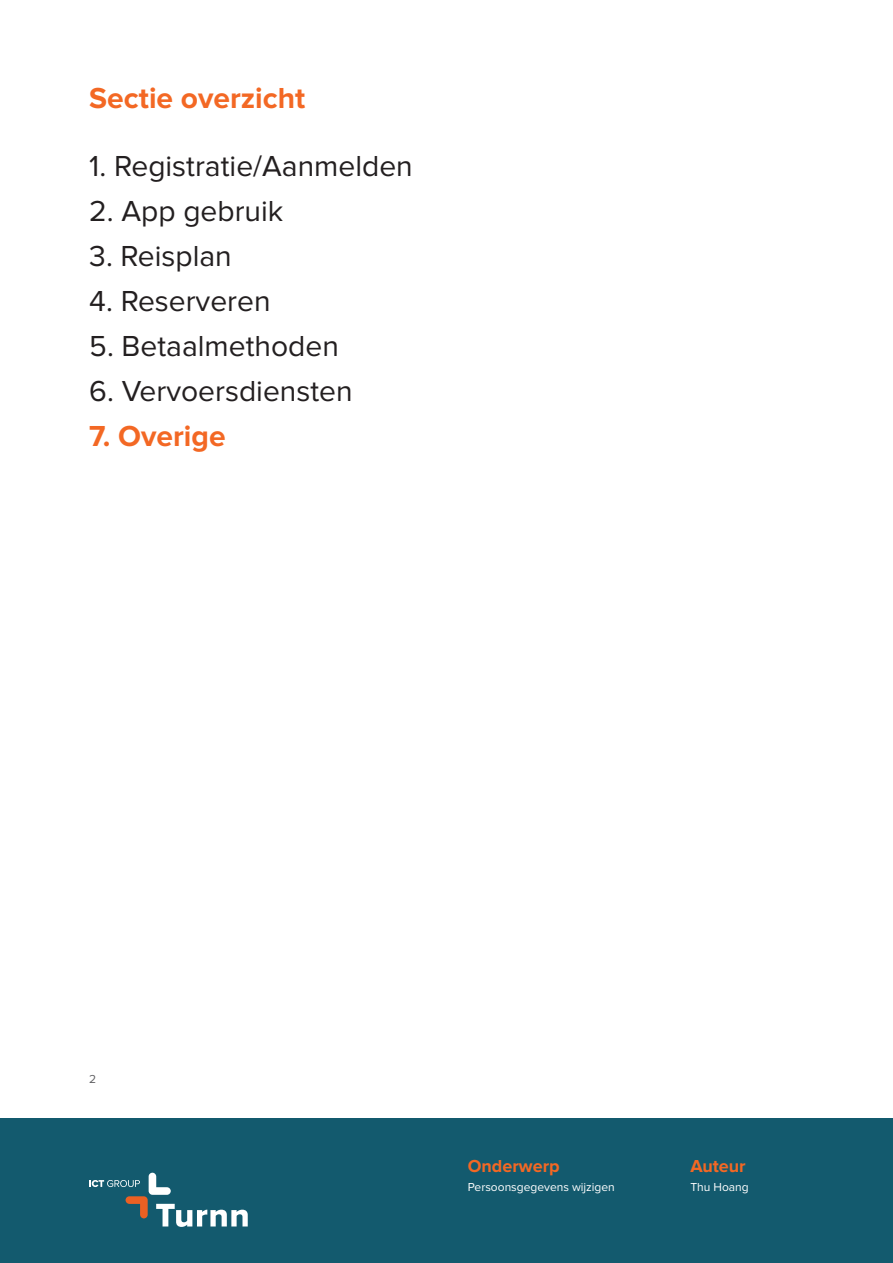
<style>
.page{position:relative;width:893px;height:1263px;background:#fff}
.page>*{position:absolute;margin:0;border:0;box-sizing:border-box;transform-origin:0 0}
.t1{font:30px "Proxima Nova";color:#231f20}
.t2{font:700 30px "Proxima Nova";color:#f36824}
.t3{font:700 18px "Proxima Nova";color:#f36824}
.t4{font:12px "Proxima Nova";color:#fff}
.t5{font:12px "Proxima Nova";color:#616164}
</style>
<div class="page">
<div style="left:0;top:1119px;width:893px;height:144px;background:#135a6e"></div>
<svg style="left:89px;top:1173px;width:159px;height:54px"></svg>
<p class="t2" style="left:89px;top:81px;width:218px">Sectie overzicht</p>
<p class="t1" style="left:89px;top:149px;width:325px">1. Registratie/Aanmelden</p>
<p class="t1" style="left:89px;top:194px;width:196px">2. App gebruik</p>
<p class="t1" style="left:89px;top:239px;width:144px">3. Reisplan</p>
<p class="t1" style="left:89px;top:284px;width:183px">4. Reserveren</p>
<p class="t1" style="left:89px;top:329px;width:251px">5. Betaalmethoden</p>
<p class="t1" style="left:89px;top:374px;width:265px">6. Vervoersdiensten</p>
<p class="t2" style="left:89px;top:419px;width:138px">7. Overige</p>
<p class="t5" style="left:89px;top:1072px;width:9px">2</p>
<p class="t3" style="left:468px;top:1155px;width:93px">Onderwerp</p>
<p class="t4" style="left:468px;top:1180px;width:149px">Persoonsgegevens wijzigen</p>
<p class="t3" style="left:690px;top:1155px;width:57px">Auteur</p>
<p class="t4" style="left:690px;top:1180px;width:60px">Thu Hoang</p>
</div>
